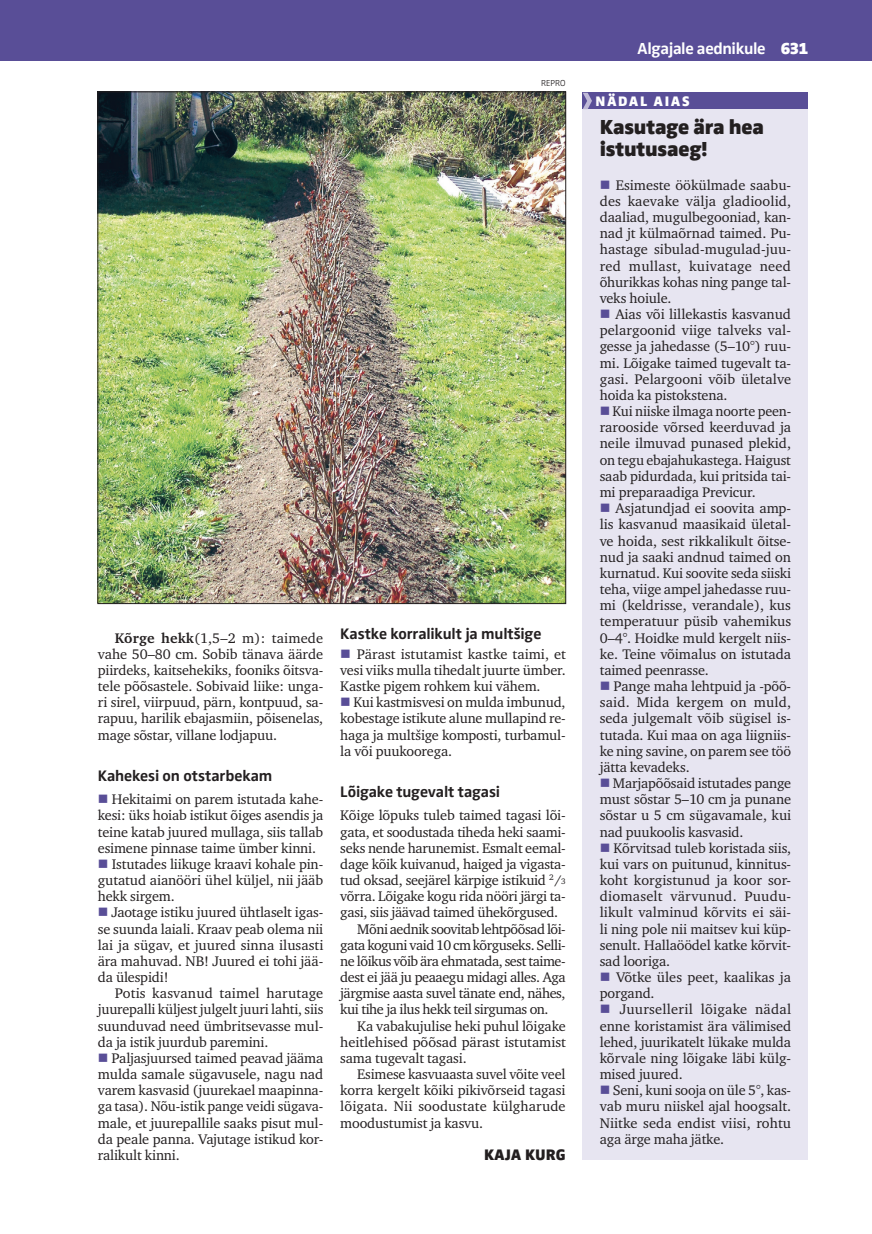
<style>
.page{position:relative;width:872px;height:1234px;background:#fff}
.page>*{position:absolute;margin:0;border:0;box-sizing:border-box;transform-origin:0 0}
.t1{font:900 21px/21.9px "Zwo Pro";letter-spacing:-.01em;color:#231f20}
.t2{font:700 16.5px "Zwo Pro";letter-spacing:-.025em;color:#fff}
.t3{font:700 15.75px "Zwo Pro";letter-spacing:-.01em;color:#231f20}
.t4{font:900 15.75px "Zwo Pro";color:#231f20}
.t5{font:14.25px/16.2px "Charter ITC";letter-spacing:-.01em;color:#231f20;text-align:justify}
.t6{font:14.25px "Charter ITC";letter-spacing:-.03em;color:#231f20}
.t7{font:900 14.25px "Zwo Pro";letter-spacing:.1em;color:#fff}
.t8{font:300 9px "Zwo Pro";color:#231f20}
.s1{font-weight:700}
.s2{color:#594e97}
.s3{font-size:8.25px}
.s4{font-weight:900}
</style>
<div class="page">
<div style="left:0;top:0;width:872px;height:60px;background:#594e97"></div>
<div style="left:583px;top:109px;width:225px;height:1050px;background:#e7e5f1"></div>
<div style="left:583px;top:93px;width:225px;height:16px;background:#594e97"></div>
<svg style="left:583px;top:93px;width:9px;height:16px"></svg>
<img style="left:100px;top:94px;width:464px;height:507px">
<p class="t8" style="left:541px;top:78px;width:26px">REPRO</p>
<p class="t5" style="left:98px;top:629px;width:227px;text-indent:17px"><span class="s1">Kõrge hekk</span>(1,5–2 m): taimede vahe 50–80 cm. Sobib tänava äärde piirdeks, kaitsehekiks, fooniks õitsva&shy;tele põõsastele. Sobivaid liike: unga&shy;ri sirel, viirpuud, pärn, kontpuud, sa&shy;rapuu, harilik ebajasmiin, põisenelas, mage sõstar, villane lodjapuu.</p>
<p class="t3" style="left:98px;top:766px;width:176px">Kahekesi on otstarbekam</p>
<p class="t5" style="left:98px;top:791px;width:227px"><span class="s2">■</span> Hekitaimi on parem istutada kahe&shy;kesi: üks hoiab istikut õiges asendis ja teine katab juured mullaga, siis tallab esimene pinnase taime ümber kinni.</p>
<p class="t5" style="left:98px;top:855px;width:227px"><span class="s2">■</span> Istutades liikuge kraavi kohale pin&shy;gutatud aianööri ühel küljel, nii jääb hekk sirgem.</p>
<p class="t5" style="left:98px;top:904px;width:227px"><span class="s2">■</span> Jaotage istiku juured ühtlaselt igas&shy;se suunda laiali. Kraav peab olema nii lai ja sügav, et juured sinna ilusasti ära mahuvad. NB! Juured ei tohi jää&shy;da ülespidi!</p>
<p class="t5" style="left:98px;top:985px;width:227px;text-indent:17px">Potis kasvanud taimel harutage juurepalli küljest julgelt juuri lahti, siis suunduvad need ümbritsevasse mul&shy;da ja istik juurdub paremini.</p>
<p class="t5" style="left:98px;top:1049px;width:227px"><span class="s2">■</span> Paljasjuursed taimed peavad jääma mulda samale sügavusele, nagu nad varem kasvasid (juurekael maapinna&shy;ga tasa). Nõu-istik pange veidi sügava&shy;male, et juurepallile saaks pisut mul&shy;da peale panna. Vajutage istikud kor&shy;ralikult kinni.</p>
<p class="t3" style="left:340px;top:624px;width:203px">Kastke korralikult ja multšige</p>
<p class="t5" style="left:340px;top:645px;width:227px"><span class="s2">■</span> Pärast istutamist kastke taimi, et vesi viiks mulla tihedalt juurte ümber.<br>Kastke pigem rohkem kui vähem.</p>
<p class="t5" style="left:340px;top:694px;width:227px"><span class="s2">■</span> Kui kastmisvesi on mulda imbunud, kobestage istikute alune mullapind re&shy;haga ja multšige komposti, turbamul&shy;la või puukoorega.</p>
<p class="t3" style="left:340px;top:782px;width:161px">Lõigake tugevalt tagasi</p>
<p class="t5" style="left:340px;top:807px;width:227px">Kõige lõpuks tuleb taimed tagasi lõi-</p>
<p class="t5" style="left:340px;top:823px;width:227px">gata, et soodustada tiheda heki saami-</p>
<p class="t5" style="left:340px;top:839px;width:227px">seks nende harunemist. Esmalt eemal-</p>
<p class="t5" style="left:340px;top:855px;width:227px">dage kõik kuivanud, haiged ja vigasta-</p>
<p class="t5" style="left:340px;top:871px;width:227px">tud oksad, seejärel kärpige istikuid <sup>2</sup>/<span class="s3">3</span></p>
<p class="t5" style="left:340px;top:888px;width:227px">võrra. Lõigake kogu rida nööri järgi ta-</p>
<p class="t5" style="left:340px;top:904px;width:219px">gasi, siis jäävad taimed ühekõrgused.</p>
<p class="t6" style="left:357px;top:919px;width:210px">Mõni aednik soovitab lehtpõõsad lõi-</p>
<p class="t6" style="left:340px;top:935px;width:227px">gata koguni vaid 10 cm kõrguseks. Selli-</p>
<p class="t6" style="left:340px;top:951px;width:227px">ne lõikus võib ära ehmatada, sest taime-</p>
<p class="t6" style="left:340px;top:968px;width:227px">dest ei jää ju peaaegu midagi alles. Aga</p>
<p class="t6" style="left:340px;top:984px;width:227px">järgmise aasta suvel tänate end, nähes,</p>
<p class="t6" style="left:340px;top:1000px;width:210px">kui tihe ja ilus hekk teil sirgumas on.</p>
<p class="t5" style="left:357px;top:1017px;width:210px">Ka vabakujulise heki puhul lõigake</p>
<p class="t5" style="left:340px;top:1033px;width:227px">heitlehised põõsad pärast istutamist</p>
<p class="t5" style="left:340px;top:1049px;width:128px">sama tugevalt tagasi.</p>
<p class="t5" style="left:357px;top:1065px;width:210px">Esimese kasvuaasta suvel võite veel</p>
<p class="t5" style="left:340px;top:1081px;width:227px">korra kergelt kõiki pikivõrseid tagasi</p>
<p class="t5" style="left:340px;top:1098px;width:227px">lõigata. Nii soodustate külgharude</p>
<p class="t5" style="left:340px;top:1114px;width:144px">moodustumist ja kasvu.</p>
<p class="t4" style="left:484px;top:1144px;width:83px">KAJA KURG</p>
<p class="t2" style="left:637px;top:39px;width:172px">Algajale aednikule <span class="s4">631</span></p>
<p class="t7" style="left:595px;top:92px;width:96px">NÄDAL AIAS</p>
<h1 class="t1" style="left:600px;top:116px;width:166px">Kasutage ära hea istutusaeg!</h1>
<p class="t5" style="left:600px;top:177px;width:193px"><span class="s2">■</span> Esimeste öökülmade saabu&shy;des kaevake välja gladioolid, daaliad, mugulbegooniad, kan&shy;nad jt külmaõrnad taimed. Pu&shy;hastage sibulad-mugulad-juu&shy;red mullast, kuivatage need õhurikkas kohas ning pange tal&shy;veks hoiule.</p>
<p class="t5" style="left:600px;top:306px;width:193px"><span class="s2">■</span> Aias või lillekastis kasvanud pelargoonid viige talveks val&shy;gesse ja jahedasse (5–10°) ruu&shy;mi. Lõigake taimed tugevalt ta&shy;gasi. Pelargooni võib ületalve hoida ka pistokstena.</p>
<p class="t5" style="left:600px;top:403px;width:193px"><span class="s2">■</span> Kui niiske ilmaga noorte peen&shy;rarooside võrsed keerduvad ja neile ilmuvad punased plekid, on tegu ebajahukastega. Haigust saab pidurdada, kui pritsida tai&shy;mi preparaadiga Previcur.</p>
<p class="t5" style="left:600px;top:500px;width:193px"><span class="s2">■</span> Asjatundjad ei soovita amp&shy;lis kasvanud maasikaid ületal&shy;ve hoida, sest rikkalikult õitse&shy;nud ja saaki andnud taimed on kurnatud. Kui soovite seda siiski teha, viige ampel jahedasse ruu&shy;mi (keldrisse, verandale), kus temperatuur püsib vahemikus 0–4°. Hoidke muld kergelt niis&shy;ke. Teine võimalus on istutada taimed peenrasse.</p>
<p class="t5" style="left:600px;top:678px;width:193px"><span class="s2">■</span> Pange maha lehtpuid ja -põõ&shy;said. Mida kergem on muld, seda julgemalt võib sügisel is&shy;tutada. Kui maa on aga liigniis&shy;ke ning savine, on parem see töö jätta kevadeks.</p>
<p class="t5" style="left:600px;top:774px;width:193px"><span class="s2">■</span> Marjapõõsaid istutades pange must sõstar 5–10 cm ja punane sõstar u 5 cm sügavamale, kui nad puukoolis kasvasid.</p>
<p class="t5" style="left:600px;top:839px;width:193px"><span class="s2">■</span> Kõrvitsad tuleb koristada siis, kui vars on puitunud, kinnitus&shy;koht korgistunud ja koor sor&shy;diomaselt värvunud. Puudu&shy;likult valminud kõrvits ei säi&shy;li ning pole nii maitsev kui küp&shy;senult. Hallaöödel katke kõrvit&shy;sad looriga.</p>
<p class="t5" style="left:600px;top:968px;width:193px"><span class="s2">■</span> Võtke üles peet, kaalikas ja porgand.</p>
<p class="t5" style="left:600px;top:1001px;width:193px"><span class="s2">■</span> Juurselleril lõigake nädal enne koristamist ära välimised lehed, juurikatelt lükake mulda kõrvale ning lõigake läbi külg&shy;mised juured.</p>
<p class="t5" style="left:600px;top:1081px;width:193px"><span class="s2">■</span> Seni, kuni sooja on üle 5°, kas&shy;vab muru niiskel ajal hoogsalt.<br>Niitke seda endist viisi, rohtu aga ärge maha jätke.</p>
</div>
